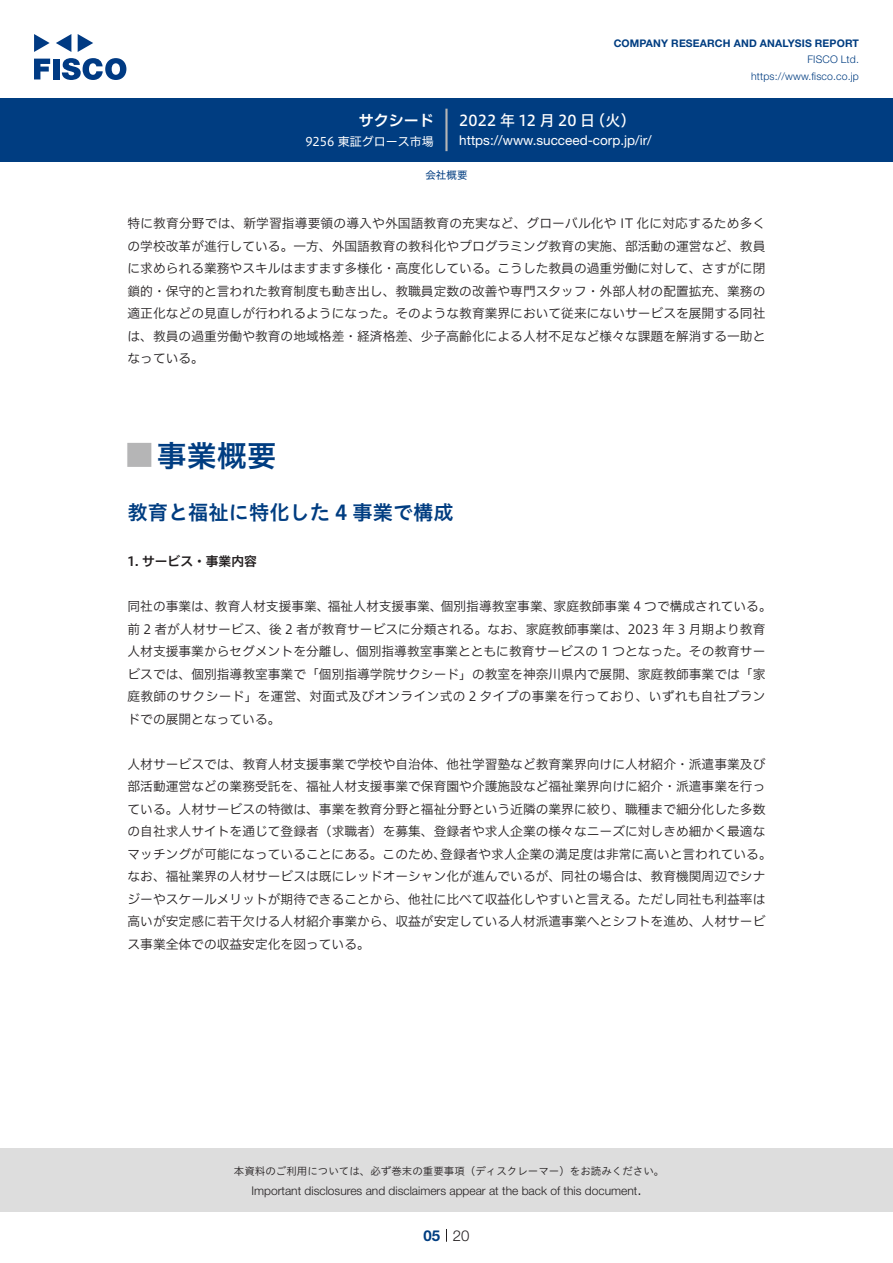
<style>
.page{position:relative;width:893px;height:1263px;background:#fff}
.page>*{position:absolute;margin:0;border:0;box-sizing:border-box;transform-origin:0 0}
.t1{font:30px "Hiragino UD Sans Std N W6";color:#003d81}
.t2{font:24px "Hiragino UD Sans Std N W6";color:#b5b5b6}
.t3{font:20.25px "Hiragino UD Sans Std W6";color:#003d81}
.t4{font:15px "Hiragino UD Sans F Std N W5";letter-spacing:.01em;color:#fff}
.t5{font:15px "Hiragino UD Sans F Std N W6";color:#fff}
.t6{font:300 15px "Helvetica Neue LT Std";color:#231f20}
.t7{font:700 15px "Helvetica Neue LT Std";color:#003d81}
.t8{font:13.5px "Helvetica Neue LT Std";color:#fff}
.t9{font:12.75px/22.5px "Hiragino UD Sans F Std N W3";color:#231f20}
.t10{font:12.75px "Hiragino UD Sans F Std N W6";color:#231f20}
.t11{font:300 12px "Helvetica Neue LT Std";color:#231f20}
.t12{font:12px "Hiragino UD Sans F Std N W4";color:#fff}
.t13{font:10.5px "Hiragino UD Sans Std W3";color:#231f20}
.t14{font:700 10.5px "Helvetica Neue LT Std";letter-spacing:.015em;color:#003d81}
.t15{font:300 10.5px/16.5px "Helvetica Neue LT Std";letter-spacing:.015em;color:#003d81;text-align:right}
.t16{font:10.5px "Hiragino UD Sans F Std N W4";color:#003d81}
</style>
<div class="page">
<div style="left:0;top:1148px;width:893px;height:64px;background:#ddd"></div>
<svg style="left:34px;top:59px;width:16px;height:20px"></svg>
<div style="left:53px;top:59px;width:6px;height:20px;background:#003a83"></div>
<svg style="left:62px;top:58px;width:64px;height:22px"></svg>
<svg style="left:34px;top:34px;width:16px;height:18px"></svg>
<svg style="left:78px;top:34px;width:15px;height:18px"></svg>
<svg style="left:56px;top:34px;width:15px;height:18px"></svg>
<div style="left:0;top:98px;width:893px;height:64px;background:#003d81"></div>
<hr style="left:445px;top:109px;width:3px;height:42px;background:#b5b5b6">
<svg style="left:446px;top:1229px;width:1px;height:13px"></svg>
<p class="t5" style="left:359px;top:109px;width:77px">サクシード</p>
<p class="t12" style="left:305px;top:132px;width:130px">9256 東証グロース市場</p>
<p class="t14" style="left:614px;top:37px;width:247px">COMPANY RESEARCH AND ANALYSIS REPORT</p>
<p class="t15" style="left:751px;top:51px;width:109px">FISCO Ltd. https://www.fisco.co j p.</p>
<p class="t4" style="left:590px;top:109px;width:47px">（火(</p>
<p class="t4" style="left:459px;top:109px;width:137px">2022 年 12 月 20 日</p>
<p class="t8" style="left:459px;top:132px;width:194px">https://www.succeed-corp j p. /i r/</p>
<p class="t16" style="left:425px;top:167px;width:43px">会社概要</p>
<p class="t9" style="left:128px;top:211px;width:639px;text-align:justify">特に教育分野では、新学習指導要領の導入や外国語教育の充実など、グローバル化や IT 化に対応するため多くの学校改革が進行している。一方、外国語教育の教科化やプログラミング教育の実施、部活動の運営など、教員に求められる業務やスキルはますます多様化・高度化している。こうした教員の過重労働に対して、さすがに閉鎖的・保守的と言われた教育制度も動き出し、教職員定数の改善や専門スタッフ・外部人材の配置拡充、業務の適正化などの見直しが行われるようになった。そのような教育業界において従来にないサービスを展開する同社は、教員の過重労働や教育の地域格差・経済格差、少子高齢化による人材不足など様々な課題を解消する一助となっている。</p>
<h1 class="t1" style="left:157px;top:432px;width:121px">事業概要</h1>
<h2 class="t2" style="left:128px;top:437px;width:25px">█</h2>
<h3 class="t3" style="left:128px;top:497px;width:328px">教育と福祉に特化した 4 事業で構成</h3>
<p class="t10" style="left:128px;top:552px;width:131px">1. サービス・事業内容</p>
<p class="t9" style="left:128px;top:594px;width:646px">同社の事業は、教育人材支援事業、福祉人材支援事業、個別指導教室事業、家庭教師事業 4 つで構成されている。前 2 者が人材サービス、後 2 者が教育サービスに分類される。なお、家庭教師事業は、2023 年 3 月期より教育人材支援事業からセグメントを分離し、個別指導教室事業とともに教育サービスの 1 つとなった。その教育サービスでは、個別指導教室事業で「個別指導学院サクシード」の教室を神奈川県内で展開、家庭教師事業では「家庭教師のサクシード」を運営、対面式及びオンライン式の 2 タイプの事業を行っており、いずれも自社ブランドでの展開となっている。</p>
<p class="t9" style="left:128px;top:752px;width:639px">人材サービスでは、教育人材支援事業で学校や自治体、他社学習塾など教育業界向けに人材紹介・派遣事業及び</p>
<p class="t9" style="left:128px;top:774px;width:639px">部活動運営などの業務受託を、福祉人材支援事業で保育園や介護施設など福祉業界向けに紹介・派遣事業を行っ</p>
<p class="t9" style="left:128px;top:797px;width:639px">ている。人材サービスの特徴は、事業を教育分野と福祉分野という近隣の業界に絞り、職種まで細分化した多数</p>
<p class="t9" style="left:128px;top:819px;width:639px">の自社求人サイトを通じて登録者（求職者）を募集、登録者や求人企業の様々なニーズに対しきめ細かく最適な</p>
<p class="t9" style="left:440px;top:842px;width:333px">登録者や求人企業の満足度は非常に高いと言われている。</p>
<p class="t9" style="left:128px;top:842px;width:639px">マッチングが可能になっていることにある。このため、<br>なお、福祉業界の人材サービスは既にレッドオーシャン化が進んでいるが、同社の場合は、教育機関周辺でシナジーやスケールメリットが期待できることから、他社に比べて収益化しやすいと言える。ただし同社も利益率は高いが安定感に若干欠ける人材紹介事業から、収益が安定している人材派遣事業へとシフトを進め、人材サービス事業全体での収益安定化を図っている。</p>
<p class="t13" style="left:234px;top:1163px;width:432px">本資料のご利用については、必ず巻末の重要事項（ディスクレーマー）をお読みください。</p>
<p class="t6" style="left:637px;top:1180px;width:6px">.</p>
<p class="t11" style="left:251px;top:1183px;width:387px">Important disclosures and disclaimers appear at the back of this document</p>
<p class="t7" style="left:423px;top:1226px;width:18px">05</p>
<p class="t6" style="left:453px;top:1226px;width:18px">20</p>
</div>
